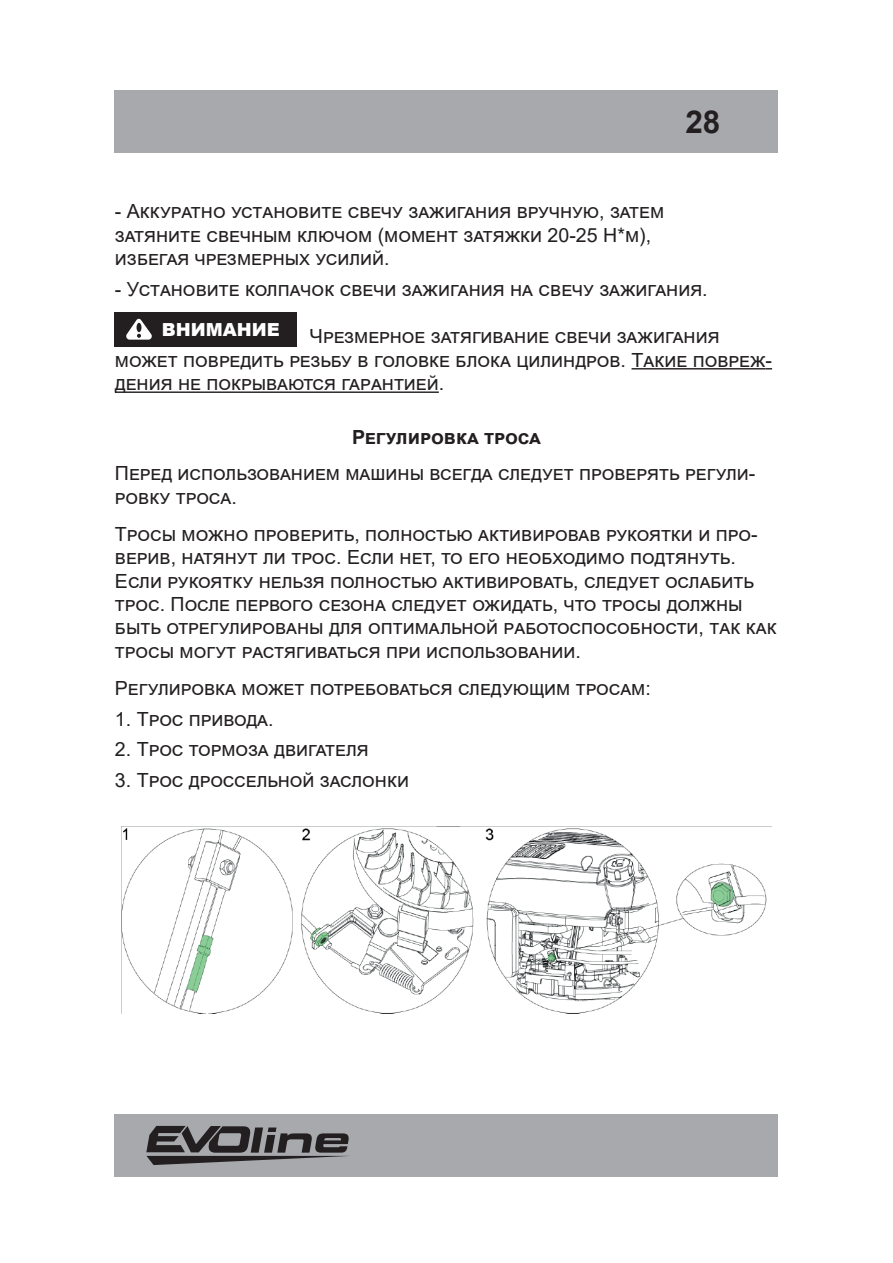
<style>
.page{position:relative;width:893px;height:1263px;background:#fff}
.page>*{position:absolute;margin:0;border:0;box-sizing:border-box;transform-origin:0 0}
.t1{font:700 31.5px "Arial";color:#231f20}
.t2{font:19.5px/23.4px "Arial";color:#231f20}
.t3{font:700 19.5px "Arial";color:#231f20}
.t4{font:900 18px "Arial";color:#fff}
</style>
<div class="page">
<div style="left:115px;top:90px;width:663px;height:63px;background:#a8a9ad"></div>
<div style="left:115px;top:1114px;width:663px;height:63px;background:#a8a9ad"></div>
<svg style="left:146px;top:1126px;width:203px;height:39px"></svg>
<div style="left:115px;top:312px;width:182px;height:35px;background:#231f20"></div>
<svg style="left:126px;top:318px;width:26px;height:22px"></svg>
<img style="left:121px;top:827px;width:646px;height:186px">
<hr style="left:631px;top:368px;width:135px;height:1px;background:#231f20">
<hr style="left:115px;top:391px;width:324px;height:2px;background:#231f20">
<h1 class="t1" style="left:685px;top:100px;width:37px">28</h1>
<p class="t2" style="left:115px;top:200px;width:551px">- АККУРАТНО УСТАНОВИТЕ СВЕЧУ ЗАЖИГАНИЯ ВРУЧНУЮ, ЗАТЕМ<br>ЗАТЯНИТЕ СВЕЧНЫМ КЛЮЧОМ (МОМЕНТ ЗАТЯЖКИ 20-25 Н*М),<br>ИЗБЕГАЯ ЧРЕЗМЕРНЫХ УСИЛИЙ.</p>
<p class="t2" style="left:115px;top:277px;width:594px">- УСТАНОВИТЕ КОЛПАЧОК СВЕЧИ ЗАЖИГАНИЯ НА СВЕЧУ ЗАЖИГАНИЯ.</p>
<p class="t2" style="left:115px;top:325px;width:659px;text-indent:195px">ЧРЕЗМЕРНОЕ ЗАТЯГИВАНИЕ СВЕЧИ ЗАЖИГАНИЯ<br>МОЖЕТ ПОВРЕДИТЬ РЕЗЬБУ В ГОЛОВКЕ БЛОКА ЦИЛИНДРОВ. ТАКИЕ ПОВРЕЖ-<br>ДЕНИЯ НЕ ПОКРЫВАЮТСЯ ГАРАНТИЕЙ.</p>
<p class="t3" style="left:352px;top:423px;width:190px">РЕГУЛИРОВКА ТРОСА</p>
<p class="t2" style="left:115px;top:462px;width:642px">ПЕРЕД ИСПОЛЬЗОВАНИЕМ МАШИНЫ ВСЕГДА СЛЕДУЕТ ПРОВЕРЯТЬ РЕГУЛИ-<br>РОВКУ ТРОСА.</p>
<p class="t2" style="left:115px;top:522px;width:663px">ТРОСЫ МОЖНО ПРОВЕРИТЬ, ПОЛНОСТЬЮ АКТИВИРОВАВ РУКОЯТКИ И ПРО-ВЕРИВ, НАТЯНУТ ЛИ ТРОС. ЕСЛИ НЕТ, ТО ЕГО НЕОБХОДИМО ПОДТЯНУТЬ.<br>ЕСЛИ РУКОЯТКУ НЕЛЬЗЯ ПОЛНОСТЬЮ АКТИВИРОВАТЬ, СЛЕДУЕТ ОСЛАБИТЬ ТРОС. ПОСЛЕ ПЕРВОГО СЕЗОНА СЛЕДУЕТ ОЖИДАТЬ, ЧТО ТРОСЫ ДОЛЖНЫ БЫТЬ ОТРЕГУЛИРОВАНЫ ДЛЯ ОПТИМАЛЬНОЙ РАБОТОСПОСОБНОСТИ, ТАК КАК ТРОСЫ МОГУТ РАСТЯГИВАТЬСЯ ПРИ ИСПОЛЬЗОВАНИИ.</p>
<p class="t2" style="left:115px;top:676px;width:537px">РЕГУЛИРОВКА МОЖЕТ ПОТРЕБОВАТЬСЯ СЛЕДУЮЩИМ ТРОСАМ:</p>
<p class="t2" style="left:115px;top:707px;width:160px">1. ТРОС ПРИВОДА.</p>
<p class="t2" style="left:115px;top:738px;width:255px">2. ТРОС ТОРМОЗА ДВИГАТЕЛЯ</p>
<p class="t2" style="left:115px;top:769px;width:296px">3. ТРОС ДРОССЕЛЬНОЙ ЗАСЛОНКИ</p>
<p class="t4" style="left:162px;top:316px;width:119px">ВНИМАНИЕ</p>
</div>
